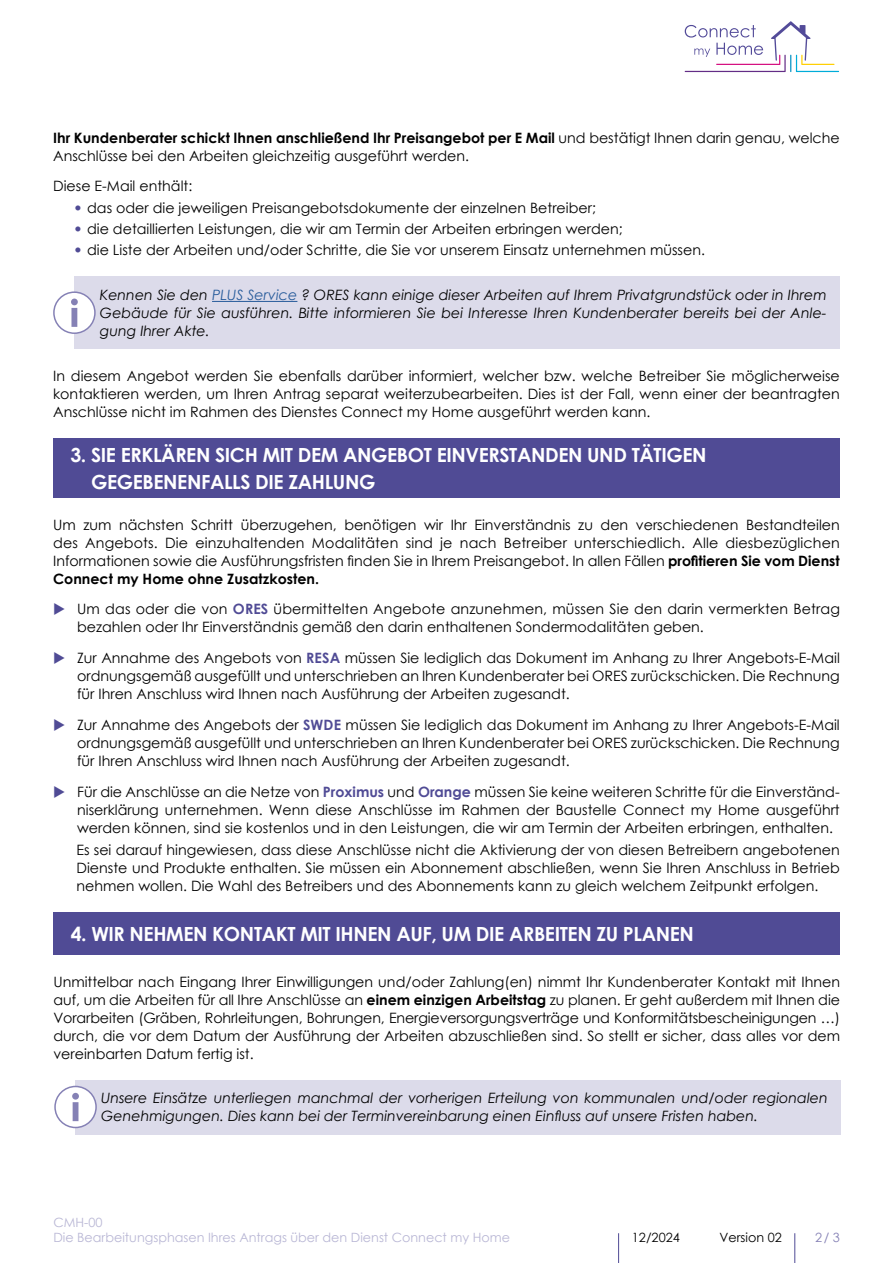
<style>
.page{position:relative;width:893px;height:1263px;background:#fff}
.page>*{position:absolute;margin:0;border:0;box-sizing:border-box;transform-origin:0 0}
.t1{font:700 19.5px/27px "Century Gothic";letter-spacing:-.02em;color:#fff}
.t2{font:14.25px/18px "Century Gothic";color:#000;text-align:justify}
.t3{font:italic 14.25px/18px "Century Gothic";color:#000;text-align:justify}
.t4{font:12.75px/14.2px "Century Gothic";color:#b9b7d5}
.t5{font:12.75px "Century Gothic";color:#000}
.t6{font:12.75px "Century Gothic";color:#8581b5}
.s1{font-weight:700}
.s2{font-family:"Avenir LT Std";font-weight:800;color:#504b95}
.s3{color:#275b9b}
.s4{font-weight:700;color:#504b95}
</style>
<div class="page">
<hr style="left:794px;top:1233px;width:1px;height:30px;background:#504b95">
<hr style="left:618px;top:1233px;width:1px;height:30px;background:#504b95">
<svg style="left:685px;top:21px;width:154px;height:51px"></svg>
<div style="left:74px;top:277px;width:765px;height:72px;background:#dcdbea"></div>
<hr style="left:212px;top:301px;width:85px;height:1px;background:#275b9b">
<div style="left:54px;top:292px;width:41px;height:41px;background:#fff;border-radius:50%"></div>
<div style="left:53px;top:291px;width:43px;height:43px;border:2px solid #8581b5;border-radius:50%"></div>
<svg style="left:71px;top:299px;width:7px;height:28px"></svg>
<div style="left:53px;top:438px;width:787px;height:60px;background:#504b95"></div>
<div style="left:76px;top:1080px;width:765px;height:54px;background:#dcdbea"></div>
<div style="left:55px;top:1086px;width:41px;height:41px;background:#fff;border-radius:50%"></div>
<div style="left:54px;top:1086px;width:43px;height:42px;border:2px solid #8581b5;border-radius:50%"></div>
<svg style="left:72px;top:1093px;width:7px;height:28px"></svg>
<div style="left:54px;top:912px;width:786px;height:43px;background:#504b95"></div>
<p class="t2" style="left:53px;top:128px;width:788px"><span class="s1">Ihr Kundenberater schickt Ihnen anschließend Ihr Preisangebot per E Mail</span> und bestätigt Ihnen darin genau, welche<br>Anschlüsse bei den Arbeiten gleichzeitig ausgeführt werden.</p>
<p class="t2" style="left:53px;top:177px;width:141px">Diese E-Mail enthält:</p>
<p class="t2" style="left:74px;top:198px;width:523px"><span class="s2">•</span> das oder die jeweiligen Preisangebotsdokumente der einzelnen Betreiber;</p>
<p class="t2" style="left:74px;top:220px;width:550px"><span class="s2">•</span> die detaillierten Leistungen, die wir am Termin der Arbeiten erbringen werden;</p>
<p class="t2" style="left:74px;top:241px;width:632px"><span class="s2">•</span> die Liste der Arbeiten und/oder Schritte, die Sie vor unserem Einsatz unternehmen müssen.</p>
<p class="t3" style="left:100px;top:286px;width:728px">Kennen Sie den <span class="s3">PLUS Service</span> ? ORES kann einige dieser Arbeiten auf Ihrem Privatgrundstück oder in Ihrem Gebäude für Sie ausführen. Bitte informieren Sie bei Interesse Ihren Kundenberater bereits bei der Anle&shy;gung Ihrer Akte.</p>
<p class="t2" style="left:53px;top:366px;width:788px">In diesem Angebot werden Sie ebenfalls darüber informiert, welcher bzw. welche Betreiber Sie möglicherweise kontaktieren werden, um Ihren Antrag separat weiterzubearbeiten. Dies ist der Fall, wenn einer der beantragten Anschlüsse nicht im Rahmen des Dienstes Connect my Home ausgeführt werden kann.</p>
<h1 class="t1" style="left:91px;top:440px;width:617px;text-indent:-21px">3. SIE ERKLÄREN SICH MIT DEM ANGEBOT EINVERSTANDEN UND TÄTIGEN<br>GEGEBENENFALLS DIE ZAHLUNG</h1>
<p class="t2" style="left:53px;top:515px;width:788px">Um zum nächsten Schritt überzugehen, benötigen wir Ihr Einverständnis zu den verschiedenen Bestandteilen des Angebots. Die einzuhaltenden Modalitäten sind je nach Betreiber unterschiedlich. Alle diesbezüglichen Informationen sowie die Ausführungsfristen finden Sie in Ihrem Preisangebot. In allen Fällen <span class="s1">profitieren Sie vom Dienst Connect my Home ohne Zusatzkosten.</span></p>
<p class="t2" style="left:77px;top:600px;width:764px">Um das oder die von <span class="s4">ORES</span> übermittelten Angebote anzunehmen, müssen Sie den darin vermerkten Betrag bezahlen oder Ihr Einverständnis gemäß den darin enthaltenen Sondermodalitäten geben.</p>
<p class="t2" style="left:77px;top:649px;width:764px">Zur Annahme des Angebots von <span class="s4">RESA</span> müssen Sie lediglich das Dokument im Anhang zu Ihrer Angebots-E-Mail ordnungsgemäß ausgefüllt und unterschrieben an Ihren Kundenberater bei ORES zurückschicken. Die Rechnung für Ihren Anschluss wird Ihnen nach Ausführung der Arbeiten zugesandt.</p>
<p class="t2" style="left:77px;top:715px;width:764px">Zur Annahme des Angebots der <span class="s4">SWDE</span> müssen Sie lediglich das Dokument im Anhang zu Ihrer Angebots-E-Mail ordnungsgemäß ausgefüllt und unterschrieben an Ihren Kundenberater bei ORES zurückschicken. Die Rechnung für Ihren Anschluss wird Ihnen nach Ausführung der Arbeiten zugesandt.</p>
<p class="t2" style="left:77px;top:782px;width:764px">Für die Anschlüsse an die Netze von <span class="s4">Proximus</span> und <span class="s4">Orange</span> müssen Sie keine weiteren Schritte für die Einverständ&shy;niserklärung unternehmen. Wenn diese Anschlüsse im Rahmen der Baustelle Connect my Home ausgeführt werden können, sind sie kostenlos und in den Leistungen, die wir am Termin der Arbeiten erbringen, enthalten.</p>
<p class="t2" style="left:77px;top:840px;width:765px">Es sei darauf hingewiesen, dass diese Anschlüsse nicht die Aktivierung der von diesen Betreibern angebotenen Dienste und Produkte enthalten. Sie müssen ein Abonnement abschließen, wenn Sie Ihren Anschluss in Betrieb nehmen wollen. Die Wahl des Betreibers und des Abonnements kann zu gleich welchem Zeitpunkt erfolgen.</p>
<h1 class="t1" style="left:71px;top:919px;width:625px">4. WIR NEHMEN KONTAKT MIT IHNEN AUF, UM DIE ARBEITEN ZU PLANEN</h1>
<p class="t2" style="left:53px;top:972px;width:788px">Unmittelbar nach Eingang Ihrer Einwilligungen und/oder Zahlung(en) nimmt Ihr Kundenberater Kontakt mit Ihnen auf, um die Arbeiten für all Ihre Anschlüsse an <span class="s1">einem einzigen Arbeitstag</span> zu planen. Er geht außerdem mit Ihnen die Vorarbeiten (Gräben, Rohrleitungen, Bohrungen, Energieversorgungsverträge und Konformitätsbescheinigungen …) durch, die vor dem Datum der Ausführung der Arbeiten abzuschließen sind. So stellt er sicher, dass alles vor dem vereinbarten Datum fertig ist.</p>
<p class="t3" style="left:101px;top:1089px;width:728px">Unsere Einsätze unterliegen manchmal der vorherigen Erteilung von kommunalen und/oder regionalen<br>Genehmigungen. Dies kann bei der Terminvereinbarung einen Einfluss auf unsere Fristen haben.</p>
<p class="t4" style="left:53px;top:1215px;width:458px">CMH-00<br>Die Bearbeitungsphasen Ihres Antrags über den Dienst Connect my Home</p>
<p class="t5" style="left:632px;top:1228px;width:49px">12/2024</p>
<p class="t5" style="left:719px;top:1228px;width:64px">Version 02</p>
<p class="t6" style="left:815px;top:1228px;width:26px">2/ 3</p>
</div>
